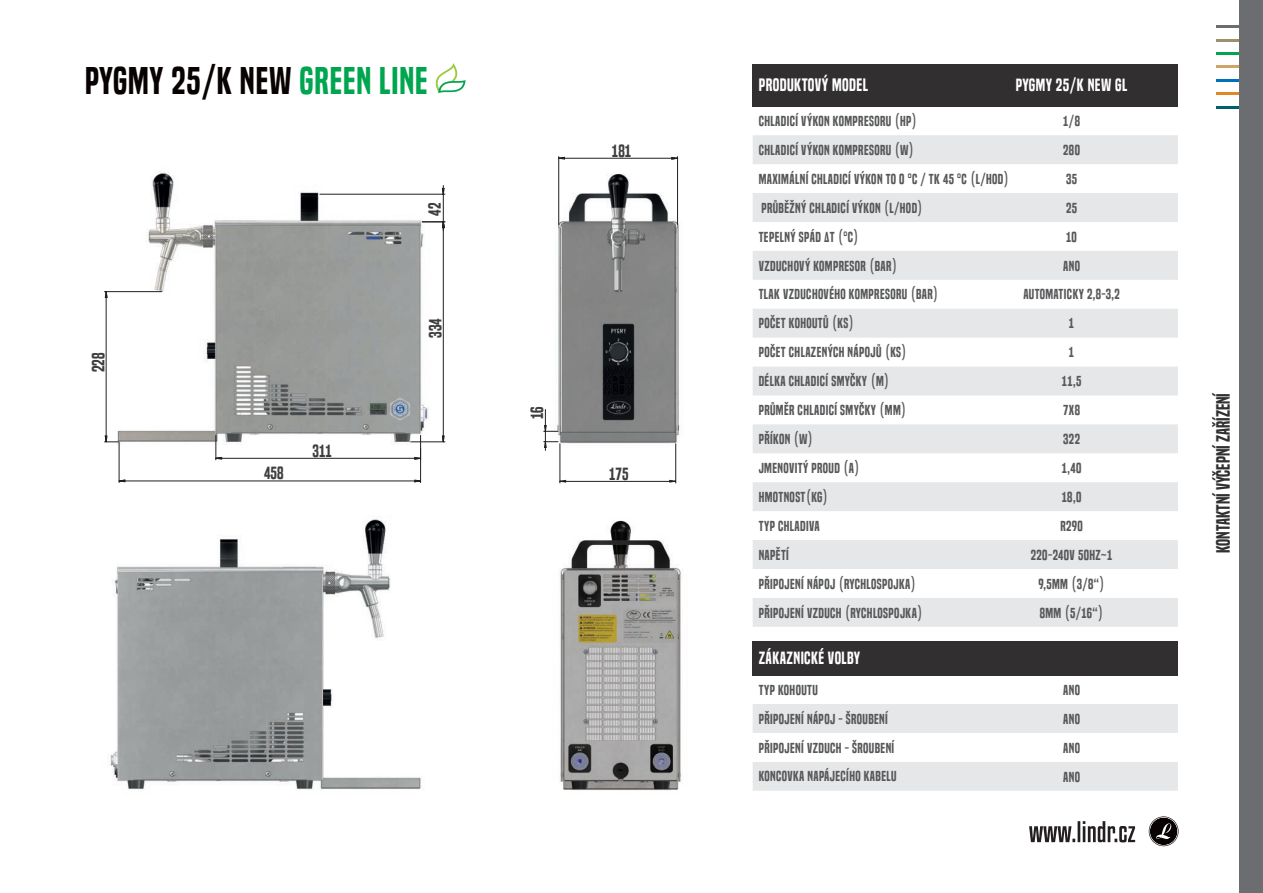
<style>
.page{position:relative;width:1263px;height:893px;background:#fff}
.page>*{position:absolute;margin:0;border:0;box-sizing:border-box;transform-origin:0 0}
.t1{font:36px "Built Titling Sb";letter-spacing:.025em;color:#080302}
.t2{font:18px "Built Titling Sb";color:#312f30}
.t3{font:16.8px "Built Titling Sb";letter-spacing:.025em;color:#fff}
.t4{font:16.5px "Built Titling Sb";letter-spacing:.025em;color:#fff}
.t5{font:16.5px "Built Titling Sb";color:#3e3e3f}
.t6{font:13.5px/29px "Built Titling Sb";letter-spacing:.03em;color:#57585a}
.s1{color:#00a54f}
</style>
<div class="page">
<hr style="left:1216px;top:52px;width:47px;height:3px;background:#00a54f">
<hr style="left:1216px;top:66px;width:47px;height:2px;background:#cfa566">
<hr style="left:1216px;top:39px;width:47px;height:3px;background:#9c8f6b">
<hr style="left:1216px;top:26px;width:47px;height:2px;background:#6c6d70">
<hr style="left:1216px;top:92px;width:47px;height:3px;background:#e18724">
<hr style="left:1216px;top:79px;width:47px;height:3px;background:#0072bc">
<hr style="left:1216px;top:106px;width:47px;height:2px;background:#01606a">
<svg style="left:1149px;top:816px;width:29px;height:30px"></svg>
<svg style="left:1029px;top:821px;width:106px;height:21px"></svg>
<div style="left:1239px;top:0;width:24px;height:893px;background:#6c6d70"></div>
<div style="left:753px;top:641px;width:425px;height:34px;background:#312f30"></div>
<div style="left:753px;top:704px;width:425px;height:87px;background:#e6e7e9"></div>
<div style="left:753px;top:733px;width:425px;height:29px;background:#fff"></div>
<div style="left:753px;top:64px;width:425px;height:42px;background:#312f30"></div>
<svg style="left:753px;top:135px;width:425px;height:492px"></svg>
<svg style="left:753px;top:193px;width:425px;height:318px;fill:#e6e7e9"></svg>
<svg style="left:436px;top:64px;width:30px;height:29px"></svg>
<img style="left:117px;top:171px;width:329px;height:308px">
<img style="left:543px;top:156px;width:137px;height:323px">
<img style="left:110px;top:479px;width:573px;height:312px">
<hr style="left:420px;top:448px;width:1px;height:35px;background:#231f20">
<hr style="left:119px;top:442px;width:1px;height:41px;background:#231f20">
<hr style="left:104px;top:291px;width:58px;height:1px;background:#231f20">
<svg style="left:118px;top:479px;width:303px;height:3px"></svg>
<svg style="left:104px;top:291px;width:15px;height:152px"></svg>
<svg style="left:215px;top:185px;width:230px;height:275px"></svg>
<svg style="left:559px;top:480px;width:116px;height:2px"></svg>
<svg style="left:544px;top:409px;width:14px;height:41px"></svg>
<hr style="left:560px;top:444px;width:1px;height:39px;background:#231f20">
<hr style="left:675px;top:444px;width:1px;height:39px;background:#231f20">
<hr style="left:560px;top:481px;width:116px;height:1px;background:#231f20">
<hr style="left:558px;top:157px;width:1px;height:68px;background:#231f20">
<hr style="left:677px;top:157px;width:1px;height:68px;background:#231f20">
<svg style="left:558px;top:157px;width:120px;height:3px"></svg>
<h1 class="t1" style="left:85px;top:59px;width:344px">PYGMY 25/K NEW <span class="s1">GREEN LINE</span></h1>
<p class="t5" style="left:425px;top:216px;width:14px;rotate:-90deg">42</p>
<p class="t5" style="left:89px;top:372px;width:21px;rotate:-90deg">228</p>
<p class="t5" style="left:313px;top:441px;width:21px">311</p>
<p class="t5" style="left:426px;top:337px;width:21px;rotate:-90deg">334</p>
<p class="t5" style="left:612px;top:141px;width:21px">181</p>
<p class="t5" style="left:527px;top:419px;width:14px;rotate:-90deg">16</p>
<p class="t5" style="left:264px;top:463px;width:21px">458</p>
<p class="t5" style="left:609px;top:464px;width:21px">175</p>
<p class="t3" style="left:759px;top:75px;width:111px">PRODUKTOVÝ MODEL</p>
<p class="t6" style="left:759px;top:107px;width:252px">CHLADICÍ VÝKON KOMPRESORU (HP)<br>CHLADICÍ VÝKON KOMPRESORU (W)<br>MAXIMÁLNÍ CHLADICÍ VÝKON TO 0 °C / TK 45 °C (L/HOD)<br>PRŮBĚŽNÝ CHLADICÍ VÝKON (L/HOD)<br>TEPELNÝ SPÁD ΔT (°C)<br>VZDUCHOVÝ KOMPRESOR (BAR)<br>TLAK VZDUCHOVÉHO KOMPRESORU (BAR)<br>POČET KOHOUTŮ (KS)<br>POČET CHLAZENÝCH NÁPOJŮ (KS)<br>DÉLKA CHLADICÍ SMYČKY (M)<br>PRŮMĚR CHLADICÍ SMYČKY (MM)<br>PŘÍKON (W)<br>JMENOVITÝ PROUD (A)<br>HMOTNOST(KG)<br>TYP CHLADIVA<br>NAPĚTÍ<br>PŘIPOJENÍ NÁPOJ (RYCHLOSPOJKA)<br>PŘIPOJENÍ VZDUCH (RYCHLOSPOJKA)</p>
<p class="t4" style="left:1016px;top:75px;width:113px">PYGMY 25/K NEW GL</p>
<p class="t6" style="left:1023px;top:107px;width:98px;text-align:center">1/8<br>280<br>35<br>25<br>10<br>ANO<br>AUTOMATICKY 2,8-3,2<br>1<br>1<br>11,5<br>7X8<br>322<br>1,40<br>18,0<br>R290<br>220-240V 50HZ~1<br>9,5MM (3/8“)<br>8MM (5/16“)</p>
<p class="t4" style="left:759px;top:648px;width:103px">ZÁKAZNICKÉ VOLBY</p>
<p class="t6" style="left:759px;top:675px;width:139px">TYP KOHOUTU<br>PŘIPOJENÍ NÁPOJ - ŠROUBENÍ<br>PŘIPOJENÍ VZDUCH - ŠROUBENÍ<br>KONCOVKA NAPÁJECÍHO KABELU</p>
<p class="t6" style="left:1063px;top:675px;width:18px;text-align:justify">ANO ANO ANO ANO</p>
<h2 class="t2" style="left:1212px;top:553px;width:161px;rotate:-90deg">KONTAKTNÍ VÝČEPNÍ ZAŘÍZENÍ</h2>
</div>
